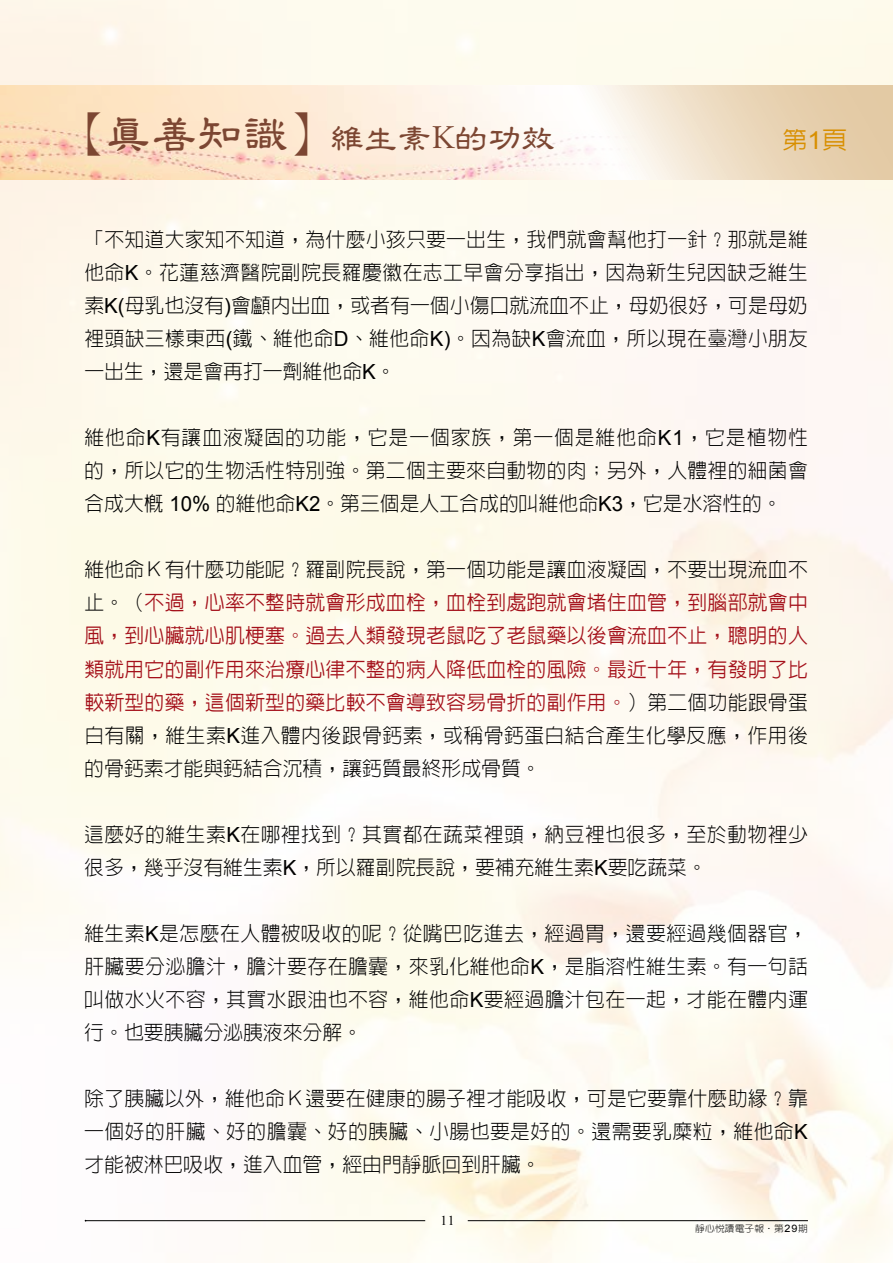
<style>
.page{position:relative;width:893px;height:1263px;background:#fff}
.page>*{position:absolute;margin:0;border:0;box-sizing:border-box;transform-origin:0 0}
.t1{font:600 45px "AR Li Shu B5";color:#7c4632}
.t2{font:600 33px "AR Li Shu B5";color:#7c4632}
.t3{font:500 24px "AR Hei B5";color:#d88f00;scale:1.05 1}
.t4{font:300 20.25px/33px "AR Hei B5";letter-spacing:.015em;color:#000;text-align:justify}
.t5{font:500 20.25px/33px "AR Hei B5";letter-spacing:.015em;color:#a4101a;text-align:justify}
.t6{font:13.5px "Times New Roman";color:#000}
.t7{font:300 9.3px "AR Hei B5";letter-spacing:.01em;color:#000;scale:1.05 1}
.s1{font-family:"Adobe Garamond Pro";font-weight:400}
.s2{font-family:"Arial";font-weight:400;font-size:24.75px}
.s3{font-family:"Arial";font-weight:400;font-size:20.85px}
.s4{font-weight:300;color:#000}
.s5{font-family:"Arial";font-weight:400;font-size:20.85px;color:#000}
.s6{font-family:"AR Yuan B5";font-weight:700}
.s7{font-family:"Arial";font-weight:400;font-size:10.2px}
</style>
<div class="page">
<hr style="left:86px;top:1220px;width:339px;height:1px;background:#000">
<hr style="left:468px;top:1220px;width:340px;height:1px;background:#000">
<img style="left:0;top:85px;width:893px;height:95px">
<h1 class="t1" style="left:60px;top:111px;width:277px">【真善知識】</h1>
<h2 class="t2" style="left:330px;top:122px;width:226px">維生素<span class="s1">K</span>的功效</h2>
<p class="t3" style="left:782px;top:128px;width:63px">第頁<span class="s2">1</span></p>
<p class="t4" style="left:84px;top:223px;width:725px">「不知道大家知不知道，為什麼小孩只要一出生，我們就會幫他打一針？那就是維他命<span class="s3">K</span>。花蓮慈濟醫院副院長羅慶徽在志工早會分享指出，因為新生兒因缺乏維生素<span class="s3">K(</span>母乳也沒有<span class="s3">)</span>會顱內出血，或者有一個小傷口就流血不止，母奶很好，可是母奶裡頭缺三樣東西鐵<span class="s3">(</span> 、維他命<span class="s3">D</span>、維他命<span class="s3">K)</span>。因為缺<span class="s3">K</span>會流血，所以現在臺灣小朋友一出生，還是會再打一劑維他命<span class="s3">K</span>。</p>
<p class="t4" style="left:84px;top:421px;width:725px">維他命<span class="s3">K</span>有讓血液凝固的功能，它是一個家族，第一個是維他命<span class="s3">K1</span>，它是植物性的，所以它的生物活性特別強。第二個主要來自動物的肉；另外，人體裡的細菌會合成大概 <span class="s3">10%</span> 的維他命<span class="s3">K</span> 。<span class="s3">2</span> 第三個是人工合成的叫維他命<span class="s3">K3</span>，它是水溶性的。</p>
<p class="t5" style="left:84px;top:553px;width:725px"><span class="s4">維他命Ｋ有什麼功能呢？羅副院長說，第一個功能是讓血液凝固，不要出現流血不止。（</span>不過，心率不整時就會形成血栓，血栓到處跑就會堵住血管，到腦部就會中風，到心臟就心肌梗塞。過去人類發現老鼠吃了老鼠藥以後會流血不止，聰明的人類就用它的副作用來治療心律不整的病人降低血栓的風險。最近十年，有發明了比較新型的藥，這個新型的藥比較不會導致容易骨折的副作用。<span class="s4">）第二個功能跟骨蛋白有關，維生素</span><span class="s5">K</span><span class="s4">進入體內後跟骨鈣素，或稱骨鈣蛋白結合產生化學反應，作用後的骨鈣素才能與鈣結合沉積，讓鈣質最終形成骨質。</span></p>
<p class="t4" style="left:84px;top:817px;width:725px">這麼好的維生素<span class="s3">K</span>在哪裡找到？其實都在蔬菜裡頭，納豆裡也很多，至於動物裡少很多，幾乎沒有維生素<span class="s3">K</span>，所以羅副院長說，要補充維生素<span class="s3">K</span>要吃蔬菜。</p>
<p class="t4" style="left:84px;top:916px;width:725px">維生素<span class="s3">K</span>是怎麼在人體被吸收的呢？從嘴巴吃進去，經過胃，還要經過幾個器官，肝臟要分泌膽汁，膽汁要存在膽囊，來乳化維他命<span class="s3">K</span>，是脂溶性維生素。有一句話叫做水火不容，其實水跟油也不容，維他命<span class="s3">K</span>要經過膽汁包在一起，才能在體內運行。也要胰臟分泌胰液來分解。</p>
<p class="t4" style="left:84px;top:1081px;width:725px">除了胰臟以外，維他命Ｋ還要在健康的腸子裡才能吸收，可是它要靠什麼助緣？靠一個好的肝臟、好的膽囊、好的胰臟、小腸也要是好的。還需要乳糜粒，維他命<span class="s3">K</span>才能被淋巴吸收，進入血管，經由門靜脈回到肝臟。</p>
<p class="t6" style="left:440px;top:1211px;width:16px">11</p>
<p class="t7" style="left:695px;top:1223px;width:109px">靜心悅讀電子報<span class="s6">．</span>第<span class="s7">29</span>期</p>
</div>
